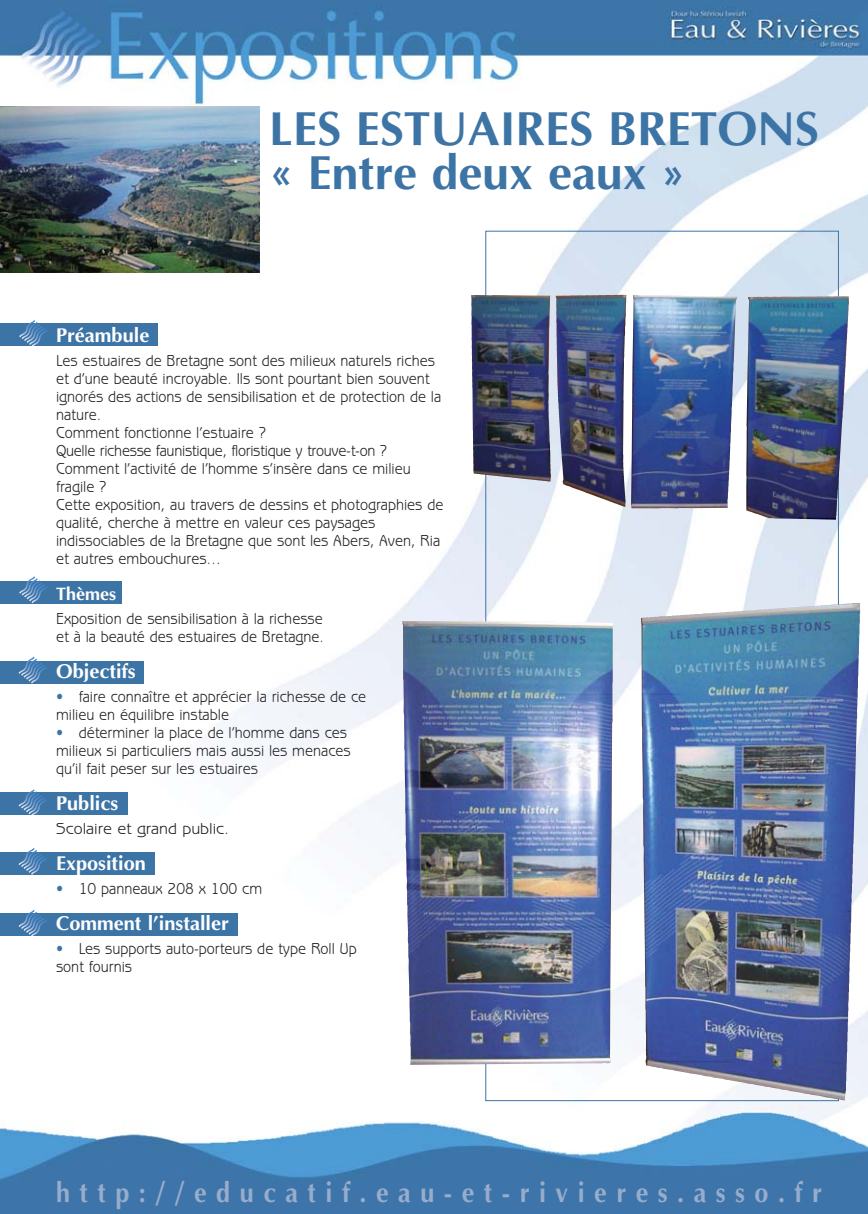
<style>
.page{position:relative;width:868px;height:1214px;background:#fff}
.page>*{position:absolute;margin:0;border:0;box-sizing:border-box;transform-origin:0 0}
.t1{font:700 48px/44px "Optima";color:#3d74a6}
.t2{font:700 28px "Optima";letter-spacing:.38em;color:#98accb;scale:.9 1}
.t3{font:700 20px "Optima";color:#fff}
.t4{font:700 18px "Optima";color:#fff}
.t5{font:16px/18px "Benguiat Gothic";color:#231f20;scale:.9 1}
.t6{font:16px "Benguiat Gothic";color:#231f20}
.s1{color:#3d74a6}
</style>
<div class="page">
<img style="left:0;top:1px;width:867px;height:1212px">
<div style="left:0;top:912px;width:237px;height:23px;background:#3d74a6"></div>
<div style="left:0;top:851px;width:155px;height:23px;background:#3d74a6"></div>
<div style="left:0;top:792px;width:127px;height:23px;background:#3d74a6"></div>
<div style="left:0;top:660px;width:143px;height:23px;background:#3d74a6"></div>
<div style="left:0;top:581px;width:122px;height:23px;background:#3d74a6"></div>
<div style="left:0;top:323px;width:157px;height:23px;background:#3d74a6"></div>
<svg style="left:19px;top:320px;width:29px;height:27px"></svg>
<svg style="left:19px;top:576px;width:29px;height:27px"></svg>
<svg style="left:19px;top:656px;width:28px;height:27px"></svg>
<svg style="left:19px;top:789px;width:28px;height:27px"></svg>
<svg style="left:19px;top:847px;width:28px;height:27px"></svg>
<svg style="left:19px;top:909px;width:28px;height:27px"></svg>
<img style="left:623px;top:295px;width:226px;height:224px">
<img style="left:645px;top:603px;width:215px;height:497px">
<img style="left:0;top:106px;width:259px;height:167px">
<h1 class="t1" style="left:269px;top:111px;width:551px">LES ESTUAIRES BRETONS « Entre deux eaux »</h1>
<p class="t3" style="left:56px;top:327px;width:95px">Préambule</p>
<p class="t5" style="left:56px;top:353px;width:432px">Les estuaires de Bretagne sont des milieux naturels riches et d’une beauté incroyable. Ils sont pourtant bien souvent ignorés des actions de sensibilisation et de protection de la nature.<br>Comment fonctionne l’estuaire ?<br>Quelle richesse faunistique, floristique y trouve-t-on ?<br>Comment l’activité de l’homme s’insère dans ce milieu fragile ?<br>Cette exposition, au travers de dessins et photographies de qualité, cherche à mettre en valeur ces paysages indissociables de la Bretagne que sont les Abers, Aven, Ria et autres embouchures…</p>
<p class="t4" style="left:56px;top:586px;width:62px">Thèmes</p>
<p class="t5" style="left:56px;top:611px;width:299px">Exposition de sensibilisation à la richesse et à la beauté des estuaires de Bretagne.</p>
<p class="t3" style="left:56px;top:663px;width:81px">Objectifs</p>
<p class="t5" style="left:56px;top:689px;width:346px"><span class="s1">•</span> faire connaître et apprécier la richesse de ce milieu en équilibre instable</p>
<p class="t5" style="left:56px;top:725px;width:329px"><span class="s1">•</span> déterminer la place de l’homme dans ces milieux si particuliers mais aussi les menaces qu’il fait peser sur les estuaires</p>
<p class="t3" style="left:56px;top:795px;width:64px">Publics</p>
<p class="t6" style="left:56px;top:823px;width:174px">Scolaire et grand public.</p>
<p class="t3" style="left:56px;top:855px;width:92px">Exposition</p>
<p class="t5" style="left:56px;top:881px;width:230px"><span class="s1">•</span> 10 panneaux 208 x 100 cm</p>
<p class="t3" style="left:56px;top:915px;width:174px">Comment l’installer</p>
<p class="t5" style="left:56px;top:941px;width:335px"><span class="s1">•</span> Les supports auto-porteurs de type Roll Up sont fournis</p>
<h2 class="t2" style="left:56px;top:1180px;width:852px">http://educatif.eau-et-rivieres.asso.fr</h2>
</div>
